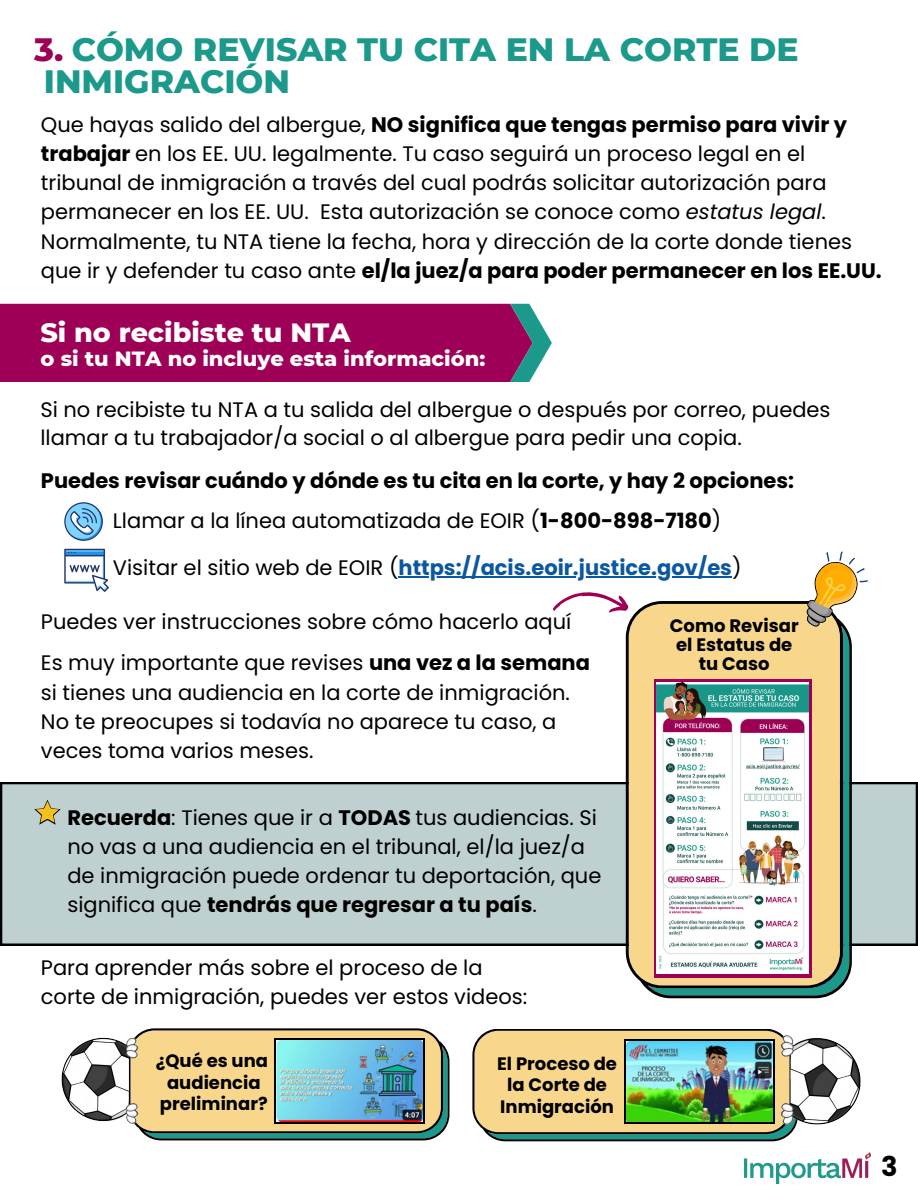
<style>
.page{position:relative;width:918px;height:1188px;background:#fff}
.page>*{position:absolute;margin:0;border:0;box-sizing:border-box;transform-origin:0 0}
.t1{font:800 33px "Montserrat";color:#1b998b}
.t2{font:700 27.3px "Poppins";color:#000}
.t3{font:800 27px "Montserrat";color:#fff}
.t4{font:21px/29.2px "Poppins";color:#000}
.t5{font:700 21px "Poppins";color:#000}
.t6{font:700 21px "Poppins";color:#0a57a2}
.t7{font:800 21px "Montserrat";color:#fff}
.t8{font:700 18px/21.3px "Poppins";color:#000;text-align:center}
.s1{color:#9e0057}
.s2{font-weight:700}
.s3{font-style:italic}
.s4{font-weight:400;color:#000}
</style>
<div class="page">
<div style="left:0;top:782px;width:918px;height:164px;background:#bed0d0"></div>
<svg style="left:626px;top:601px;width:226px;height:397px;background:#c8b87f"></svg>
<svg style="left:654px;top:679px;width:157px;height:298px;fill:#9e0057"></svg>
<img style="left:657px;top:683px;width:151px;height:290px">
<svg style="left:792px;top:551px;width:76px;height:86px"></svg>
<svg style="left:34px;top:800px;width:27px;height:24px"></svg>
<svg style="left:553px;top:592px;width:77px;height:23px"></svg>
<svg style="left:64px;top:502px;width:39px;height:38px"></svg>
<svg style="left:64px;top:549px;width:45px;height:43px"></svg>
<hr style="left:399px;top:576px;width:333px;height:2px;background:#0a57a2">
<svg style="left:149px;top:1028px;width:300px;height:112px;background:#a9a87b"></svg>
<svg style="left:274px;top:1038px;width:151px;height:85px"></svg>
<img style="left:276px;top:1040px;width:146px;height:81px">
<img style="left:61px;top:1029px;width:198px;height:112px">
<svg style="left:472px;top:1029px;width:318px;height:112px;background:#d5c385"></svg>
<svg style="left:624px;top:1039px;width:31px;height:85px"></svg>
<img style="left:626px;top:1042px;width:29px;height:79px">
<img style="left:655px;top:1029px;width:206px;height:105px">
<div style="left:0;top:304px;width:552px;height:78px;background:#9e0057"></div>
<img style="left:744px;top:1152px;width:126px;height:32px">
<h3 class="t1" style="left:34px;top:29px;width:766px"><span class="s1">3.</span> CÓMO REVISAR TU CITA EN LA CORTE DE</h3>
<p class="t1" style="left:44px;top:61px;width:248px">INMIGRACIÓN</p>
<h1 class="t4" style="left:41px;top:110px;width:842px">Que hayas salido del albergue, <span class="s2">NO significa que tengas permiso para vivir y trabajar</span> en los EE. UU. legalmente. Tu caso seguirá un proceso legal en el tribunal de inmigración a través del cual podrás solicitar autorización para permanecer en los EE. UU. Esta autorización se conoce como <span class="s3">estatus legal</span>.<br>Normalmente, tu NTA tiene la fecha, hora y dirección de la corte donde tienes que ir y defender tu caso ante <span class="s2">el/la juez/a para poder permanecer en los EE.UU.</span></h1>
<p class="t3" style="left:40px;top:316px;width:312px">Si no recibiste tu NTA</p>
<p class="t7" style="left:41px;top:346px;width:446px">o si tu NTA no incluye esta información:</p>
<p class="t4" style="left:40px;top:395px;width:792px;line-height:28.2px">Si no recibiste tu NTA a tu salida del albergue o después por correo, puedes llamar a tu trabajador/a social o al albergue para pedir una copia.</p>
<h4 class="t5" style="left:41px;top:466px;width:755px">Puedes revisar cuándo y dónde es tu cita en la corte, y hay 2 opciones:</h4>
<p class="t4" style="left:113px;top:506px;width:610px">Llamar a la línea automatizada de EOIR (<span class="s2">1-800-898-7180</span>)</p>
<h5 class="t6" style="left:113px;top:553px;width:630px"><span class="s4">Visitar el sitio web de EOIR (</span>https://acis.eoir.justice.gov/es<span class="s4">)</span></h5>
<p class="t4" style="left:41px;top:607px;width:532px">Puedes ver instrucciones sobre cómo hacerlo aquí</p>
<p class="t4" style="left:41px;top:648px;width:551px">Es muy importante que revises <span class="s2">una vez a la semana </span>si tienes una audiencia en la corte de inmigración.<br>No te preocupes si todavía no aparece tu caso, a veces toma varios meses.</p>
<h4 class="t4" style="left:67px;top:803px;width:536px"><span class="s2">Recuerda</span>: Tienes que ir a <span class="s2">TODAS</span> tus audiencias. Si no vas a una audiencia en el tribunal, el/la juez/a de inmigración puede ordenar tu deportación, que significa que <span class="s2">tendrás que regresar a tu país</span>.</h4>
<h5 class="t4" style="left:41px;top:953px;width:488px">Para aprender más sobre el proceso de la corte de inmigración, puedes ver estos videos:</h5>
<p class="t8" style="left:156px;top:1050px;width:114px">¿Qué es una</p>
<p class="t8" style="left:160px;top:1072px;width:109px">audiencia preliminar?</p>
<h5 class="t8" style="left:497px;top:1053px;width:121px">El Proceso de la Corte de<br>Inmigración</h5>
<h1 class="t8" style="left:670px;top:616px;width:130px;line-height:19.2px">Como Revisar el Estatus de tu Caso</h1>
<h5 class="t2" style="left:881px;top:1148px;width:18px">3</h5>
</div>
